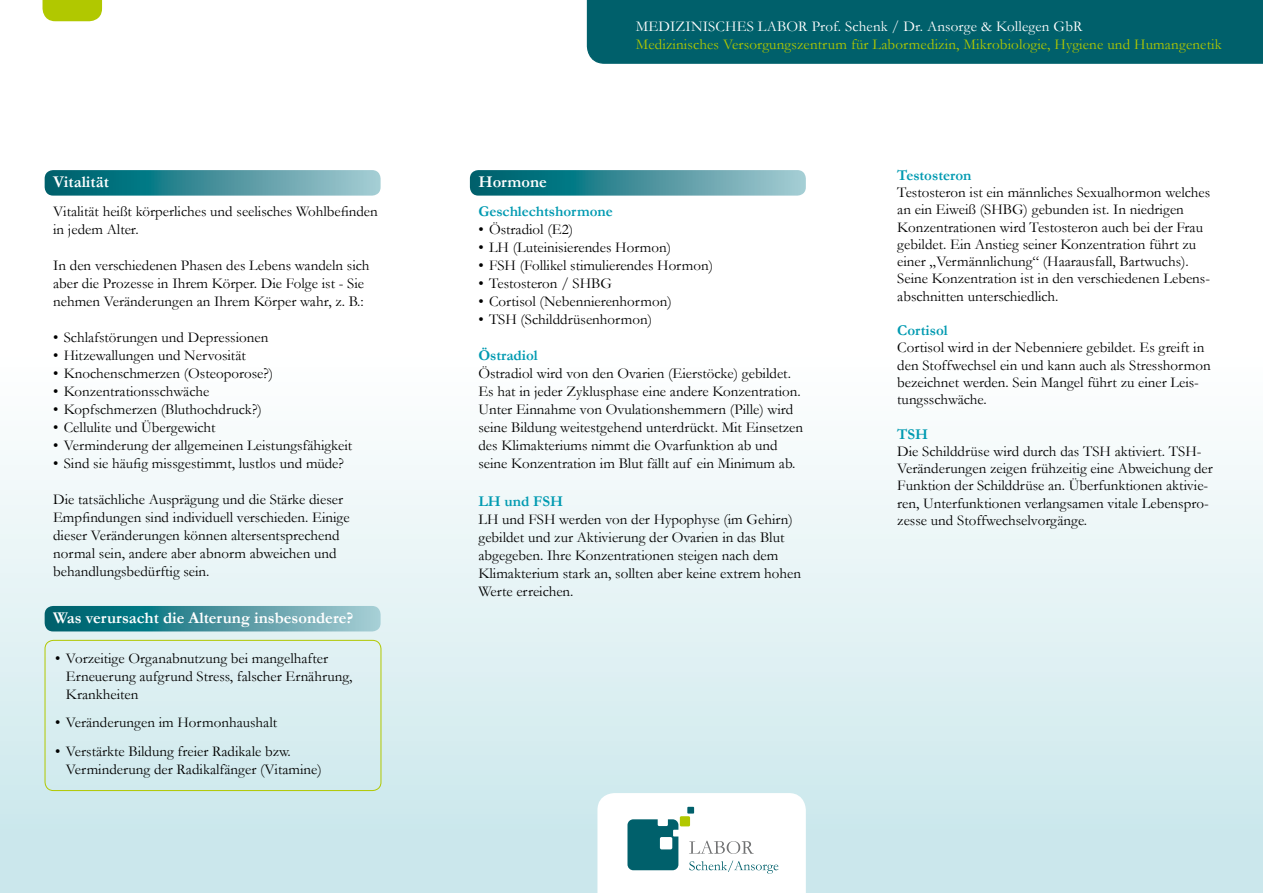
<style>
.page{position:relative;width:1263px;height:893px;background:#fff}
.page>*{position:absolute;margin:0;border:0;box-sizing:border-box;transform-origin:0 0}
.t1{font:700 16.5px "Garamond";color:#fff}
.t2{font:15px/18px "Garamond";color:#000}
.t3{font:15px "Garamond";letter-spacing:.01em;color:#b1c800}
.t4{font:700 15px "Garamond";color:#009ab1}
.t5{font:15px "Garamond";letter-spacing:.01em;color:#fff}
</style>
<div class="page">
<div style="left:0;top:0;width:1263px;height:893px;background:linear-gradient(to bottom,#fff,#cfe9ed)"></div>
<svg style="left:45px;top:170px;width:336px;height:26px;background:#47949e"></svg>
<svg style="left:470px;top:170px;width:336px;height:26px;background:#47949e"></svg>
<div style="left:587px;top:0;width:676px;height:64px;background:#00606b"></div>
<svg style="left:45px;top:606px;width:336px;height:25px;background:#44929c"></svg>
<svg style="left:597px;top:793px;width:209px;height:100px"></svg>
<svg style="left:43px;top:0;width:59px;height:21px"></svg>
<div style="left:45px;top:640px;width:336px;height:151px;border:1px solid #b1c800;border-radius:9px"></div>
<p class="t1" style="left:53px;top:172px;width:57px">Vitalität</p>
<p class="t2" style="left:53px;top:202px;width:326px">Vitalität heißt körperliches und seelisches Wohlbefinden in jedem Alter.</p>
<p class="t2" style="left:53px;top:256px;width:318px">In den verschiedenen Phasen des Lebens wandeln sich aber die Prozesse in Ihrem Körper. Die Folge ist - Sie nehmen Veränderungen an Ihrem Körper wahr, z. B.:</p>
<p class="t2" style="left:53px;top:328px;width:217px">• Schlafstörungen und Depressionen</p>
<p class="t2" style="left:53px;top:346px;width:194px">• Hitzewallungen und Nervosität</p>
<p class="t2" style="left:53px;top:364px;width:222px">• Knochenschmerzen (Osteoporose?)</p>
<p class="t2" style="left:53px;top:382px;width:158px">• Konzentrationsschwäche</p>
<p class="t2" style="left:53px;top:400px;width:210px">• Kopfschmerzen (Bluthochdruck?)</p>
<p class="t2" style="left:53px;top:418px;width:164px">• Cellulite und Übergewicht</p>
<p class="t2" style="left:53px;top:436px;width:300px">• Verminderung der allgemeinen Leistungsfähigkeit</p>
<p class="t2" style="left:53px;top:454px;width:292px">• Sind sie häufig missgestimmt, lustlos und müde?</p>
<p class="t2" style="left:53px;top:490px;width:298px">Die tatsächliche Ausprägung und die Stärke dieser Empfindungen sind individuell verschieden. Einige dieser Veränderungen können altersentsprechend normal sein, andere aber abnorm abweichen und behandlungsbedürftig sein.</p>
<p class="t1" style="left:53px;top:608px;width:302px">Was verursacht die Alterung insbesondere?</p>
<p class="t2" style="left:66px;top:649px;width:288px;text-indent:-11px">• Vorzeitige Organabnutzung bei mangelhafter<br>Erneuerung aufgrund Stress, falscher Ernährung,<br>Krankheiten</p>
<p class="t2" style="left:55px;top:713px;width:223px">• Veränderungen im Hormonhaushalt</p>
<p class="t2" style="left:66px;top:742px;width:257px;text-indent:-11px">• Verstärkte Bildung freier Radikale bzw.<br>Verminderung der Radikalfänger (Vitamine)</p>
<p class="t5" style="left:636px;top:17px;width:448px">MEDIZINISCHES LABOR Prof. Schenk / Dr. Ansorge &amp; Kollegen GbR</p>
<p class="t3" style="left:636px;top:35px;width:588px">Medizinisches Versorgungszentrum für Labormedizin, Mikrobiologie, Hygiene und Humangenetik</p>
<p class="t1" style="left:478px;top:172px;width:70px">Hormone</p>
<p class="t4" style="left:478px;top:202px;width:136px">Geschlechtshormone</p>
<p class="t2" style="left:478px;top:220px;width:96px">• Östradiol (E2)</p>
<p class="t2" style="left:478px;top:238px;width:194px">• LH (Luteinisierendes Hormon)</p>
<p class="t2" style="left:478px;top:256px;width:236px">• FSH (Follikel stimulierendes Hormon)</p>
<p class="t2" style="left:478px;top:274px;width:135px">• Testosteron / SHBG</p>
<p class="t2" style="left:478px;top:292px;width:195px">• Cortisol (Nebennierenhormon)</p>
<p class="t2" style="left:478px;top:310px;width:175px">• TSH (Schilddrüsenhormon)</p>
<p class="t4" style="left:478px;top:346px;width:61px">Östradiol</p>
<p class="t2" style="left:478px;top:364px;width:326px">Östradiol wird von den Ovarien (Eierstöcke) gebildet.<br>Es hat in jeder Zyklusphase eine andere Konzentration.<br>Unter Einnahme von Ovulationshemmern (Pille) wird seine Bildung weitestgehend unterdrückt. Mit Einsetzen des Klimakteriums nimmt die Ovarfunktion ab und seine Konzentration im Blut fällt auf ein Minimum ab.</p>
<p class="t4" style="left:478px;top:492px;width:86px">LH und FSH</p>
<p class="t2" style="left:478px;top:510px;width:324px">LH und FSH werden von der Hypophyse (im Gehirn) gebildet und zur Aktivierung der Ovarien in das Blut abgegeben. Ihre Konzentrationen steigen nach dem Klimakterium stark an, sollten aber keine extrem hohen Werte erreichen.</p>
<p class="t4" style="left:897px;top:166px;width:76px">Testosteron</p>
<p class="t2" style="left:897px;top:184px;width:315px;line-height:17.2px">Testosteron ist ein männliches Sexualhormon welches an ein Eiweiß (SHBG) gebunden ist. In niedrigen Konzentrationen wird Testosteron auch bei der Frau gebildet. Ein Anstieg seiner Konzentration führt zu einer „Vermännlichung“ (Haarausfall, Bartwuchs).<br>Seine Konzentration ist in den verschiedenen Lebens&shy;abschnitten unterschiedlich.</p>
<p class="t4" style="left:897px;top:321px;width:52px">Cortisol</p>
<p class="t2" style="left:897px;top:339px;width:315px;line-height:17.2px">Cortisol wird in der Nebenniere gebildet. Es greift in den Stoffwechsel ein und kann auch als Stresshormon bezeichnet werden. Sein Mangel führt zu einer Leis&shy;tungsschwäche.</p>
<p class="t4" style="left:897px;top:425px;width:32px">TSH</p>
<p class="t2" style="left:897px;top:442px;width:317px;line-height:17.2px">Die Schilddrüse wird durch das TSH aktiviert. TSH-Veränderungen zeigen frühzeitig eine Abweichung der Funktion der Schilddrüse an. Überfunktionen aktivie&shy;ren, Unterfunktionen verlangsamen vitale Lebenspro&shy;zesse und Stoffwechselvorgänge.</p>
</div>
